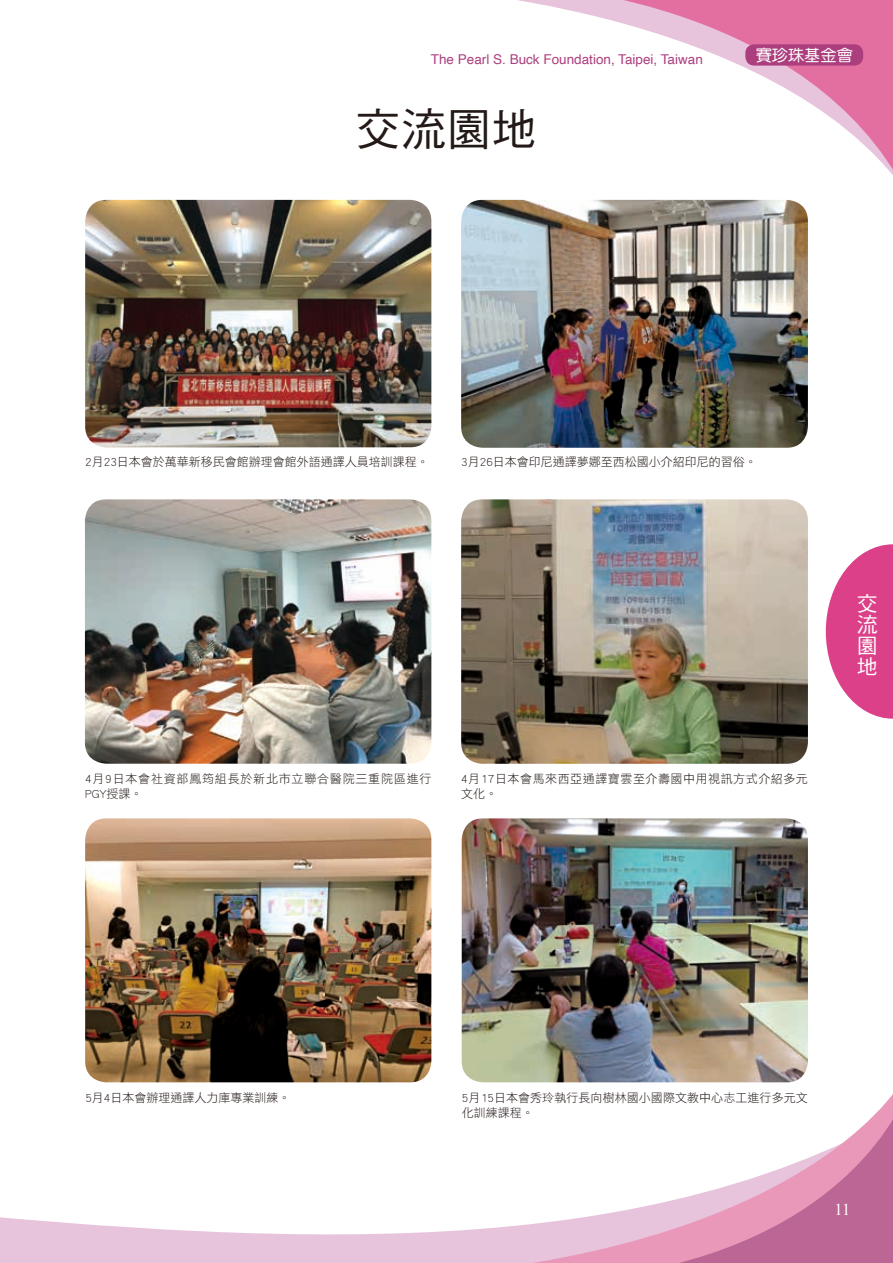
<style>
.page{position:relative;width:893px;height:1263px;background:#fff}
.page>*{position:absolute;margin:0;border:0;box-sizing:border-box;transform-origin:0 0}
.t1{font:45px "DF Hei Std W5";color:#231916}
.t2{font:21px/21.1px "DF Hei Std W5";color:#fff;text-align:justify}
.t3{font:16.5px "Times New Roman";color:#fff}
.t4{font:16.2px "DF Yuan Std W5";color:#fff}
.t5{font:13.5px "Helvetica";color:#ac3e7e}
.t6{font:12px/15px "DF Hei Std W3";letter-spacing:.005em;color:#231916}
.t7{font:12px/15px "DF Hei Std W3";letter-spacing:.065em;color:#231916}
.t8{font:12px/15px "DF Hei Std W3";letter-spacing:.045em;color:#231916}
</style>
<div class="page">
<svg style="left:0;top:1217px;width:431px;height:46px;fill:#e8c4dc"></svg>
<svg style="left:431px;top:1082px;width:359px;height:181px"></svg>
<svg style="left:605px;top:1094px;width:288px;height:169px"></svg>
<svg style="left:547px;top:0;width:346px;height:175px"></svg>
<div style="left:745px;top:44px;width:118px;height:22px;background:#ac3e7e;border-radius:9px"></div>
<svg style="left:826px;top:544px;width:67px;height:175px"></svg>
<img style="left:85px;top:200px;width:346px;height:247px">
<img style="left:85px;top:499px;width:346px;height:265px">
<img style="left:461px;top:499px;width:347px;height:265px">
<img style="left:461px;top:200px;width:347px;height:248px">
<img style="left:85px;top:818px;width:346px;height:264px">
<img style="left:462px;top:818px;width:346px;height:264px">
<p class="t5" style="left:431px;top:49px;width:273px">The Pearl S. Buck Foundation, Taipei, Taiwan</p>
<h3 class="t4" style="left:756px;top:46px;width:99px">賽珍珠基金會</h3>
<h1 class="t1" style="left:356px;top:104px;width:183px">交流園地</h1>
<p class="t6" style="left:85px;top:454px;width:345px">2月23日本會於萬華新移民會館辦理會館外語通譯人員培訓課程。</p>
<p class="t6" style="left:461px;top:454px;width:297px">3月26日本會印尼通譯夢娜至西松國小介紹印尼的習俗。</p>
<p class="t7" style="left:85px;top:771px;width:348px">4月9日本會社資部鳳筠組長於新北市立聯合醫院三重院區進行<br>PGY授課。</p>
<p class="t8" style="left:461px;top:771px;width:348px">4月17日本會馬來西亞通譯寶雲至介壽國中用視訊方式介紹多元文化。</p>
<h2 class="t2" style="left:857px;top:592px;width:22px">交流園地</h2>
<p class="t6" style="left:85px;top:1089px;width:207px">5月4日本會辦理通譯人力庫專業訓練。</p>
<p class="t6" style="left:462px;top:1089px;width:347px">5月15日本會秀玲執行長向樹林國小國際文教中心志工進行多元文化訓練課程。</p>
<h3 class="t3" style="left:835px;top:1199px;width:17px">11</h3>
</div>
